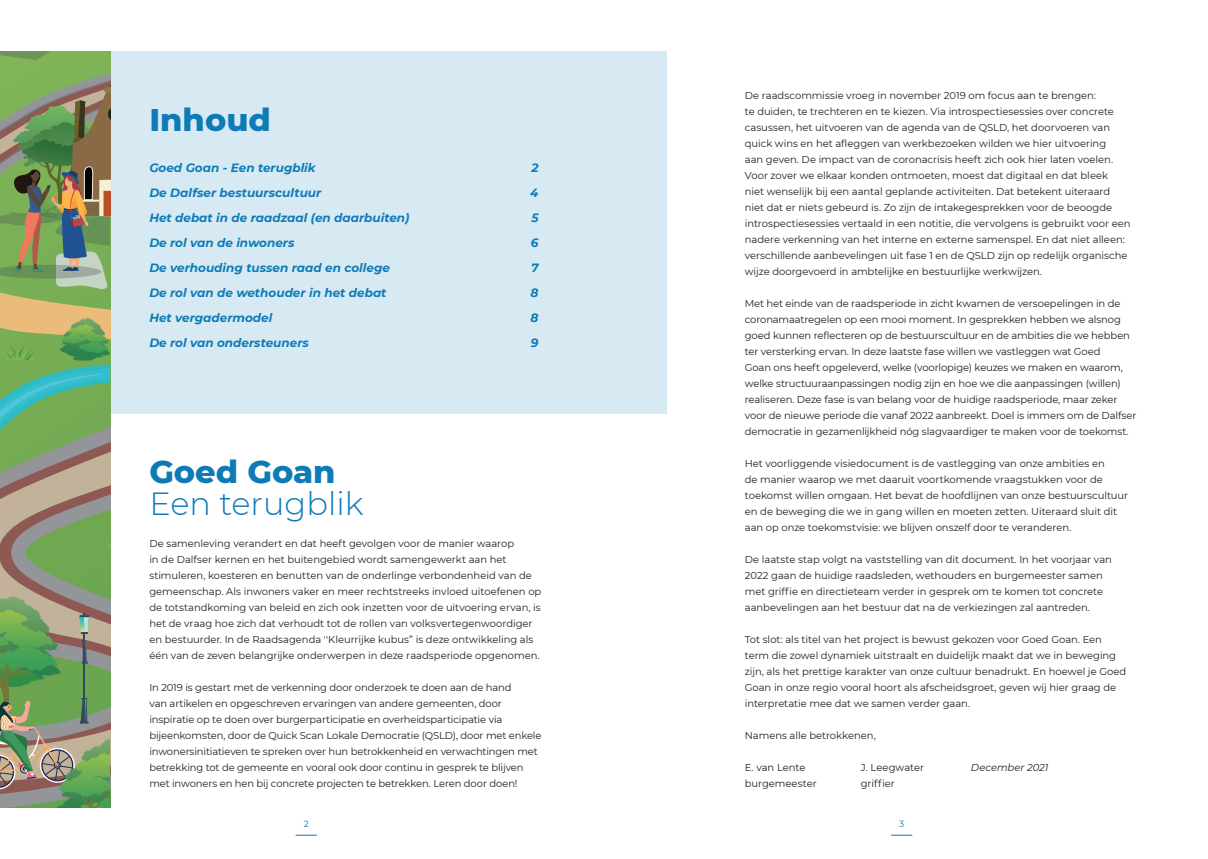
<style>
.page{position:relative;width:1208px;height:859px;background:#fff}
.page>*{position:absolute;margin:0;border:0;box-sizing:border-box;transform-origin:0 0}
.t1{font:800 32px "Montserrat";color:#0e7bb7}
.t2{font:300 32px "Montserrat";color:#0e7bb7}
.t3{font:italic 700 12px "Montserrat";color:#0e7bb7}
.t4{font:10px/16px "Montserrat";letter-spacing:-.005em;color:#231f20}
.t5{font:italic 10px "Montserrat";color:#231f20}
.t6{font:9px "Montserrat";color:#0e7bb7}
</style>
<div class="page">
<div style="left:0;top:51px;width:666px;height:363px;background:#d7eaf3"></div>
<svg style="left:0;top:51px;width:111px;height:757px;background:#829b69"></svg>
<svg style="left:891px;top:835px;width:21px;height:1px"></svg>
<svg style="left:296px;top:835px;width:21px;height:1px"></svg>
<h1 class="t1" style="left:149px;top:96px;width:123px">Inhoud</h1>
<p class="t3" style="left:149px;top:159px;width:168px">Goed Goan - Een terugblik</p>
<p class="t3" style="left:531px;top:159px;width:9px">2</p>
<p class="t3" style="left:149px;top:184px;width:173px">De Dalfser bestuurscultuur</p>
<p class="t3" style="left:530px;top:184px;width:10px">4</p>
<p class="t3" style="left:149px;top:209px;width:262px">Het debat in de raadzaal (en daarbuiten)</p>
<p class="t3" style="left:531px;top:209px;width:9px">5</p>
<p class="t3" style="left:149px;top:234px;width:147px">De rol van de inwoners</p>
<p class="t3" style="left:531px;top:234px;width:9px">6</p>
<p class="t3" style="left:149px;top:259px;width:242px">De verhouding tussen raad en college</p>
<p class="t3" style="left:531px;top:259px;width:9px">7</p>
<p class="t3" style="left:149px;top:284px;width:239px">De rol van de wethouder in het debat</p>
<p class="t3" style="left:530px;top:284px;width:9px">8</p>
<p class="t3" style="left:149px;top:309px;width:125px">Het vergadermodel</p>
<p class="t3" style="left:530px;top:309px;width:9px">8</p>
<p class="t3" style="left:149px;top:334px;width:161px">De rol van ondersteuners</p>
<p class="t3" style="left:531px;top:334px;width:9px">9</p>
<h1 class="t1" style="left:149px;top:448px;width:188px">Goed Goan</h1>
<h1 class="t2" style="left:149px;top:482px;width:216px">Een terugblik</h1>
<p class="t4" style="left:149px;top:535px;width:393px">De samenleving verandert en dat heeft gevolgen voor de manier waarop<br>in de Dalfser kernen en het buitengebied wordt samengewerkt aan het stimuleren, koesteren en benutten van de onderlinge verbondenheid van de gemeenschap. Als inwoners vaker en meer rechtstreeks invloed uitoefenen op de totstandkoming van beleid en zich ook inzetten voor de uitvoering ervan, is het de vraag hoe zich dat verhoudt tot de rollen van volksvertegenwoordiger en bestuurder. In de Raadsagenda ''Kleurrijke kubus” is deze ontwikkeling als één van de zeven belangrijke onderwerpen in deze raadsperiode opgenomen.</p>
<p class="t4" style="left:149px;top:679px;width:394px">In 2019 is gestart met de verkenning door onderzoek te doen aan de hand<br>van artikelen en opgeschreven ervaringen van andere gemeenten, door inspiratie op te doen over burgerparticipatie en overheidsparticipatie via bijeenkomsten, door de Quick Scan Lokale Democratie (QSLD), door met enkele inwonersinitiatieven te spreken over hun betrokkenheid en verwachtingen met betrekking tot de gemeente en vooral ook door continu in gesprek te blijven met inwoners en hen bij concrete projecten te betrekken. Leren door doen!</p>
<p class="t4" style="left:745px;top:87px;width:387px">De raadscommissie vroeg in november 2019 om focus aan te brengen:<br>te duiden, te trechteren en te kiezen. Via introspectiesessies over concrete casussen, het uitvoeren van de agenda van de QSLD, het doorvoeren van quick wins en het afleggen van werkbezoeken wilden we hier uitvoering<br>aan geven. De impact van de coronacrisis heeft zich ook hier laten voelen.<br>Voor zover we elkaar konden ontmoeten, moest dat digitaal en dat bleek<br>niet wenselijk bij een aantal geplande activiteiten. Dat betekent uiteraard niet dat er niets gebeurd is. Zo zijn de intakegesprekken voor de beoogde introspectiesessies vertaald in een notitie, die vervolgens is gebruikt voor een nadere verkenning van het interne en externe samenspel. En dat niet alleen: verschillende aanbevelingen uit fase 1 en de QSLD zijn op redelijk organische wijze doorgevoerd in ambtelijke en bestuurlijke werkwijzen.</p>
<p class="t4" style="left:745px;top:295px;width:393px">Met het einde van de raadsperiode in zicht kwamen de versoepelingen in de coronamaatregelen op een mooi moment. In gesprekken hebben we alsnog goed kunnen reflecteren op de bestuurscultuur en de ambities die we hebben ter versterking ervan. In deze laatste fase willen we vastleggen wat Goed<br>Goan ons heeft opgeleverd, welke (voorlopige) keuzes we maken en waarom, welke structuuraanpassingen nodig zijn en hoe we die aanpassingen (willen) realiseren. Deze fase is van belang voor de huidige raadsperiode, maar zeker voor de nieuwe periode die vanaf 2022 aanbreekt. Doel is immers om de Dalfser democratie in gezamenlijkheid nóg slagvaardiger te maken voor de toekomst.</p>
<p class="t4" style="left:745px;top:455px;width:385px">Het voorliggende visiedocument is de vastlegging van onze ambities en<br>de manier waarop we met daaruit voortkomende vraagstukken voor de toekomst willen omgaan. Het bevat de hoofdlijnen van onze bestuurscultuur en de beweging die we in gang willen en moeten zetten. Uiteraard sluit dit aan op onze toekomstvisie: we blijven onszelf door te veranderen.</p>
<p class="t4" style="left:745px;top:551px;width:369px">De laatste stap volgt na vaststelling van dit document. In het voorjaar van 2022 gaan de huidige raadsleden, wethouders en burgemeester samen met griffie en directieteam verder in gesprek om te komen tot concrete aanbevelingen aan het bestuur dat na de verkiezingen zal aantreden.</p>
<p class="t4" style="left:745px;top:631px;width:383px">Tot slot: als titel van het project is bewust gekozen voor Goed Goan. Een term die zowel dynamiek uitstraalt en duidelijk maakt dat we in beweging zijn, als het prettige karakter van onze cultuur benadrukt. En hoewel je Goed Goan in onze regio vooral hoort als afscheidsgroet, geven wij hier graag de interpretatie mee dat we samen verder gaan.</p>
<p class="t4" style="left:745px;top:727px;width:132px">Namens alle betrokkenen,</p>
<p class="t4" style="left:745px;top:759px;width:62px">E. van Lente</p>
<p class="t4" style="left:861px;top:759px;width:65px">J. Leegwater</p>
<p class="t5" style="left:971px;top:761px;width:79px">December 2021</p>
<p class="t4" style="left:745px;top:775px;width:73px">burgemeester</p>
<p class="t4" style="left:861px;top:775px;width:36px">griffier</p>
<p class="t6" style="left:304px;top:818px;width:7px">2</p>
<p class="t6" style="left:899px;top:818px;width:7px">3</p>
</div>
